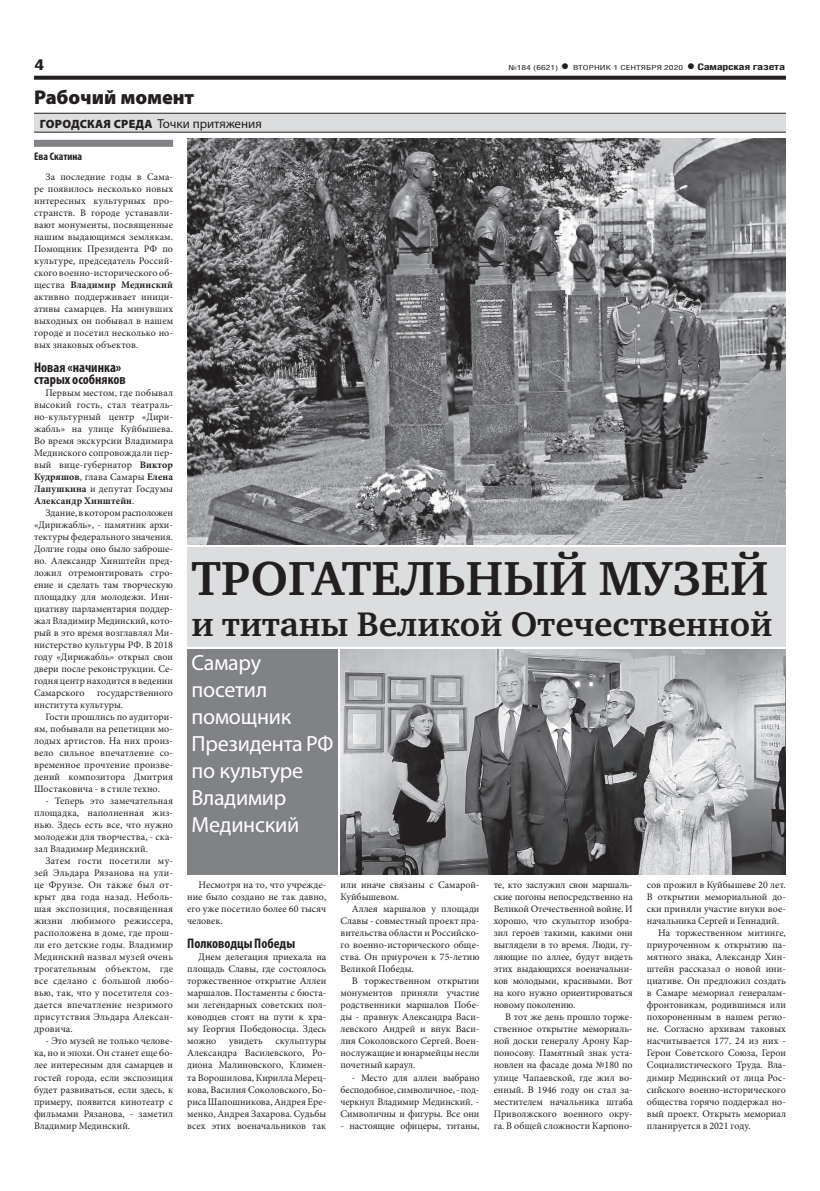
<style>
.page{position:relative;width:820px;height:1191px;background:#fff}
.page>*{position:absolute;margin:0;border:0;box-sizing:border-box;transform-origin:0 0}
.заголовок{font:700 49px "Charter C";color:#231f20}
.заголовок-2{font:700 35px "Charter C";color:#231f20}
.подзаголовок{font:22px/27px "Myriad Pro";letter-spacing:-.01em;color:#fff}
.рубрика{font:900 20px "Myriad Pro";letter-spacing:-.005em;color:#231f20}
.t1{font:700 15px "Helios Cond";color:#231f20;scale:1.4 1}
.ЗАГ_в_ТЕКСТЕ__копия{font:700 condensed 14px/12px "Myriad Pro";color:#231f20}
.надзаголовок{font:13px "Myriad Pro";color:#231f20}
.автор_чб{font:700 condensed 11px "Myriad Pro";color:#231f20}
.ОСНОВНОЙ{font:10px/12px "Minion Pro";color:#231f20;text-align:justify}
.t2{font:7px "Helios Cond";color:#231f20;scale:1.4 1}
.s1{font-weight:700;font-size:16px}
.s2{font-weight:700;font-size:9px}
.s3{font-weight:900;font-size:12px}
.s4{font-weight:700}
</style>
<div class="page">
<svg style="left:34px;top:76px;width:751px;height:4px;background:#322f2f"></svg>
<div style="left:34px;top:140px;width:139px;height:7px;background:#808285"></div>
<div style="left:34px;top:113px;width:751px;height:19px;background:#dcdddf"></div>
<hr style="left:34px;top:113px;width:751px;height:1px;background:#231f20">
<hr style="left:34px;top:132px;width:751px;height:1px;background:#231f20">
<div style="left:187px;top:547px;width:598px;height:99px;background:#dcdddf"></div>
<div style="left:187px;top:649px;width:150px;height:225px;background:#808285"></div>
<img style="left:340px;top:649px;width:445px;height:225px">
<img style="left:187px;top:138px;width:598px;height:406px">
<p class="t1" style="left:34px;top:55px;width:9px">4</p>
<p class="t2" style="left:508px;top:63px;width:199px">№184 (6621) <span class="s1">•</span> ВТОРНИК 1 СЕНТЯБРЯ 2020 <span class="s1">•</span> <span class="s2">Самарская газета</span></p>
<p class="рубрика" style="left:34px;top:86px;width:162px">Рабочий момент</p>
<p class="надзаголовок" style="left:40px;top:115px;width:223px"><span class="s3">ГОРОДСКАЯ СРЕДА</span> Точки притяжения</p>
<p class="автор_чб" style="left:34px;top:150px;width:50px">Ева Скатина</p>
<p class="ОСНОВНОЙ" style="left:34px;top:171px;width:140px;text-indent:11px">За последние годы в Сама&shy;ре появилось несколько новых интересных культурных про&shy;странств. В городе устанавли&shy;вают монументы, посвященные нашим выдающимся землякам.<br>Помощник Президента РФ по культуре, председатель Россий&shy;ского военно-исторического об&shy;щества <span class="s4">Владимир Мединский </span>активно поддерживает иници&shy;ативы самарцев. На минувших выходных он побывал в нашем городе и посетил несколько но&shy;вых знаковых объектов.</p>
<p class="ЗАГ_в_ТЕКСТЕ__копия" style="left:34px;top:361px;width:93px">Новая «начинка» старых особняков</p>
<p class="ОСНОВНОЙ" style="left:34px;top:387px;width:140px;text-indent:11px">Первым местом, где побывал высокий гость, стал театраль&shy;но-культурный центр «Дири&shy;жабль» на улице Куйбышева.<br>Во время экскурсии Владимира Мединского сопровождали пер&shy;вый вице-губернатор <span class="s4">Виктор Кудряшов</span>, глава Самары <span class="s4">Елена Лапушкина</span> и депутат Госдумы <span class="s4">Александр Хинштейн</span>.</p>
<p class="ОСНОВНОЙ" style="left:34px;top:507px;width:140px;text-indent:11px">Здание, в котором расположен «Дирижабль», - памятник архи&shy;тектуры федерального значения.<br>Долгие годы оно было заброше&shy;но. Александр Хинштейн пред&shy;ложил отремонтировать стро&shy;ение и сделать там творческую площадку для молодежи. Ини&shy;циативу парламентария поддер&shy;жал Владимир Мединский, кото&shy;рый в это время возглавлял Ми&shy;нистерство культуры РФ. В 2018 году «Дирижабль» открыл свои двери после реконструкции. Се&shy;годня центр находится в ведении Самарского государственного института культуры.</p>
<p class="ОСНОВНОЙ" style="left:34px;top:711px;width:140px;text-indent:11px">Гости прошлись по аудитори&shy;ям, побывали на репетиции мо&shy;лодых артистов. На них произ&shy;вело сильное впечатление со&shy;временное прочтение произве&shy;дений композитора Дмитрия Шостаковича - в стиле техно.</p>
<p class="ОСНОВНОЙ" style="left:34px;top:795px;width:140px;text-indent:11px">- Теперь это замечательная площадка, наполненная жиз&shy;нью. Здесь есть все, что нужно молодежи для творчества, - ска&shy;зал Владимир Мединский.</p>
<p class="ОСНОВНОЙ" style="left:34px;top:855px;width:140px;text-indent:11px">Затем гости посетили му&shy;зей Эльдара Рязанова на ули&shy;це Фрунзе. Он также был от&shy;крыт два года назад. Неболь&shy;шая экспозиция, посвященная жизни любимого режиссера, расположена в доме, где прош&shy;ли его детские годы. Владимир Мединский назвал музей очень трогательным объектом, где все сделано с большой любо&shy;вью, так, что у посетителя соз&shy;дается впечатление незримого присутствия Эльдара Алексан&shy;дровича.</p>
<p class="ОСНОВНОЙ" style="left:34px;top:1035px;width:140px;text-indent:11px">- Это музей не только челове&shy;ка, но и эпохи. Он станет еще бо&shy;лее интересным для самарцев и гостей города, если экспозиция будет развиваться, если здесь, к примеру, появится кинотеатр с фильмами Рязанова, - заметил Владимир Мединский.</p>
<p class="заголовок" style="left:191px;top:551px;width:578px">ТРОГАТЕЛЬНЫЙ МУЗЕЙ</p>
<p class="заголовок-2" style="left:191px;top:604px;width:582px">и титаны Великой Отечественной</p>
<p class="подзаголовок" style="left:191px;top:648px;width:143px">Самару посетил помощник<br>Президента РФ по культуре<br>Владимир<br>Мединский</p>
<p class="ОСНОВНОЙ" style="left:187px;top:879px;width:140px;text-indent:11px">Несмотря на то, что учрежде&shy;ние было создано не так давно, его уже посетило более 60 тысяч человек.</p>
<p class="ЗАГ_в_ТЕКСТЕ__копия" style="left:187px;top:937px;width:109px">Полководцы Победы</p>
<p class="ОСНОВНОЙ" style="left:187px;top:951px;width:140px;text-indent:11px">Днем делегация приехала на площадь Славы, где состоялось торжественное открытие Аллеи маршалов. Постаменты с бюста&shy;ми легендарных советских пол&shy;ководцев стоят на пути к хра&shy;му Георгия Победоносца. Здесь можно</p>
<p class="ОСНОВНОЙ" style="left:187px;top:1035px;width:140px;text-indent:88px">скульптуры Александра Василевского, Ро&shy;диона Малиновского, Климен&shy;та Ворошилова, Кирилла Мерец&shy;кова, Василия Соколовского, Бо&shy;риса Шапошникова, Андрея Ере&shy;менко, Андрея Захарова. Судьбы всех этих военачальников так</p>
<p class="ОСНОВНОЙ" style="left:229px;top:1035px;width:35px">увидеть</p>
<p class="ОСНОВНОЙ" style="left:340px;top:879px;width:140px">или иначе связаны с Самарой-<br>Куйбышевом.</p>
<p class="ОСНОВНОЙ" style="left:340px;top:903px;width:140px;text-indent:11px">Аллея маршалов у площади Славы - совместный проект пра&shy;вительства области и Российско&shy;го военно-исторического обще&shy;ства. Он приурочен к 75-летию Великой Победы.</p>
<p class="ОСНОВНОЙ" style="left:340px;top:975px;width:140px;text-indent:11px">В торжественном открытии монументов приняли участие родственники маршалов Побе&shy;ды - правнук Александра Васи&shy;левского Андрей и внук Васи&shy;лия Соколовского Сергей. Воен&shy;нослужащие и юнармейцы несли почетный караул.</p>
<p class="ОСНОВНОЙ" style="left:340px;top:1071px;width:140px;text-indent:11px">- Место для аллеи выбрано бесподобное, символичное, - под&shy;черкнул Владимир Мединский. - Символичны и фигуры. Все они</p>
<p class="ОСНОВНОЙ" style="left:340px;top:1119px;width:140px">- настоящие офицеры, титаны,</p>
<p class="ОСНОВНОЙ" style="left:493px;top:879px;width:140px">те, кто заслужил свои маршаль&shy;ские погоны непосредственно на Великой Отечественной войне. И хорошо, что скульптор изобра&shy;зил героев такими, какими они выглядели в то время. Люди, гу&shy;ляющие по аллее, будут видеть этих выдающихся военачальни&shy;ков молодыми, красивыми. Вот на кого нужно ориентироваться новому поколению.</p>
<p class="ОСНОВНОЙ" style="left:493px;top:1011px;width:140px;text-indent:11px">В тот же день прошло торже&shy;ственное открытие мемориаль&shy;ной доски генералу Арону Кар&shy;поносову. Памятный знак уста&shy;новлен на фасаде дома №180 по улице Чапаевской, где жил во&shy;енный. В 1946 году он стал за&shy;местителем начальника штаба Приволжского военного окру&shy;га. В общей сложности Карпоно-</p>
<p class="ОСНОВНОЙ" style="left:646px;top:879px;width:140px">сов прожил в Куйбышеве 20 лет.<br>В открытии мемориальной до&shy;ски приняли участие внуки вое&shy;начальника Сергей и Геннадий.</p>
<p class="ОСНОВНОЙ" style="left:646px;top:927px;width:140px;text-indent:11px">На торжественном митинге, приуроченном к открытию па&shy;мятного знака, Александр Хин&shy;штейн рассказал о новой ини&shy;циативе. Он предложил создать в Самаре мемориал генералам&shy;фронтовикам, родившимся или похороненным в нашем регио&shy;не. Согласно архивам таковых насчитывается 177. 24 из них - Герои Советского Союза, Герои Социалистического Труда. Вла&shy;димир Мединский от лица Рос&shy;сийского военно-исторического общества горячо поддержал но&shy;вый проект. Открыть мемориал планируется в 2021 году.</p>
</div>
